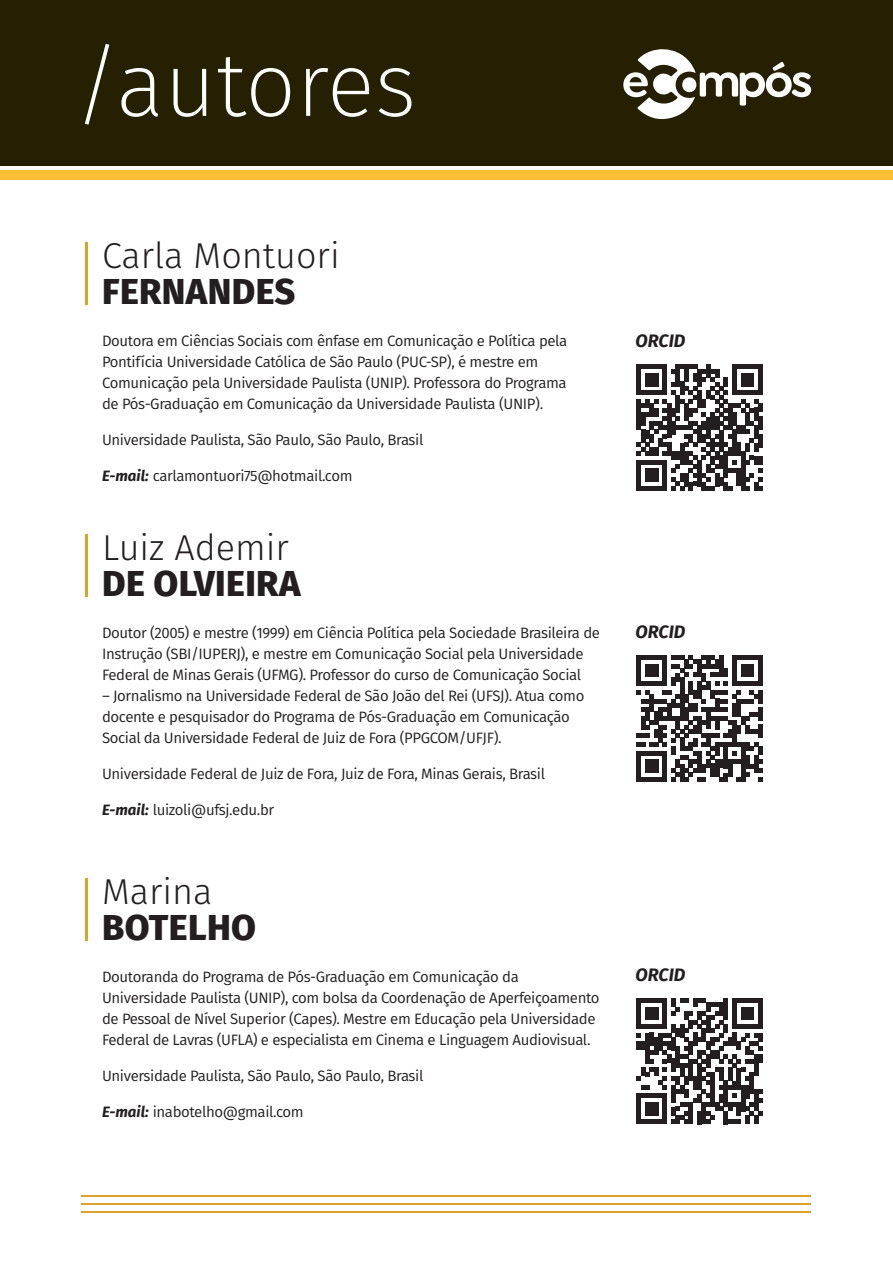
<style>
.page{position:relative;width:893px;height:1263px;background:#fff}
.page>*{position:absolute;margin:0;border:0;box-sizing:border-box;transform-origin:0 0}
.t1{font:200 90px "Fira Sans";color:#fff}
.t2{font:300 36px "Fira Sans";color:#231f20}
.t3{font:800 36px "Fira Sans";letter-spacing:.01em;color:#231f20}
.t4{font:italic 700 18px "Fira Sans";color:#231f20}
.t5{font:15px/21px "Fira Sans";letter-spacing:-.025em;color:#231f20}
.s1{font-weight:700;font-style:italic}
</style>
<div class="page">
<div style="left:0;top:0;width:893px;height:166px;background:#252002"></div>
<div style="left:0;top:170px;width:893px;height:10px;background:#ffc035"></div>
<hr style="left:85px;top:242px;width:2px;height:62px;background:#d9a42c">
<hr style="left:85px;top:534px;width:2px;height:63px;background:#d9a42c">
<hr style="left:85px;top:878px;width:2px;height:62px;background:#d9a42c">
<svg style="left:637px;top:364px;width:126px;height:126px"></svg>
<svg style="left:637px;top:655px;width:126px;height:126px"></svg>
<svg style="left:637px;top:998px;width:126px;height:126px"></svg>
<hr style="left:82px;top:1211px;width:729px;height:2px;background:#d9a42c">
<hr style="left:82px;top:1195px;width:729px;height:2px;background:#d9a42c">
<hr style="left:82px;top:1203px;width:729px;height:2px;background:#d9a42c">
<svg style="left:623px;top:49px;width:188px;height:70px"></svg>
<p class="t1" style="left:74px;top:21px;width:344px">/autores</p>
<p class="t2" style="left:102px;top:229px;width:239px">Carla Montuori</p>
<p class="t3" style="left:102px;top:260px;width:195px">FERNANDES</p>
<p class="t5" style="left:102px;top:329px;width:467px">Doutora em Ciências Sociais com ênfase em Comunicação e Política pela<br>Pontifícia Universidade Católica de São Paulo (PUC-SP), é mestre em<br>Comunicação pela Universidade Paulista (UNIP). Professora do Programa</p>
<p class="t5" style="left:102px;top:392px;width:443px">de Pós-Graduação em Comunicação da Universidade Paulista (UNIP).</p>
<p class="t5" style="left:102px;top:428px;width:323px">Universidade Paulista, São Paulo, São Paulo, Brasil</p>
<p class="t5" style="left:102px;top:464px;width:252px"><span class="s1">E-mail:</span> carlamontuori75@hotmail.com</p>
<p class="t2" style="left:102px;top:522px;width:188px">Luiz Ademir</p>
<p class="t3" style="left:102px;top:552px;width:200px">DE OLVIEIRA</p>
<p class="t5" style="left:102px;top:622px;width:499px">Doutor (2005) e mestre (1999) em Ciência Política pela Sociedade Brasileira de<br>Instrução (SBI/IUPERJ), e mestre em Comunicação Social pela Universidade<br>Federal de Minas Gerais (UFMG). Professor do curso de Comunicação Social</p>
<p class="t5" style="left:102px;top:685px;width:484px">– Jornalismo na Universidade Federal de São João del Rei (UFSJ). Atua como docente e pesquisador do Programa de Pós-Graduação em Comunicação<br>Social da Universidade Federal de Juiz de Fora (PPGCOM/UFJF).</p>
<p class="t5" style="left:102px;top:763px;width:445px">Universidade Federal de Juiz de Fora, Juiz de Fora, Minas Gerais, Brasil</p>
<p class="t5" style="left:102px;top:799px;width:174px"><span class="s1">E-mail:</span> luizoli@ufsj.edu.br</p>
<p class="t2" style="left:102px;top:865px;width:112px">Marina</p>
<p class="t3" style="left:102px;top:896px;width:155px">BOTELHO</p>
<p class="t5" style="left:102px;top:965px;width:499px">Doutoranda do Programa de Pós-Graduação em Comunicação da Universidade Paulista (UNIP), com bolsa da Coordenação de Aperfeiçoamento de Pessoal de Nível Superior (Capes). Mestre em Educação pela Universidade Federal de Lavras (UFLA) e especialista em Cinema e Linguagem Audiovisual.</p>
<p class="t5" style="left:102px;top:1064px;width:323px">Universidade Paulista, São Paulo, São Paulo, Brasil</p>
<p class="t5" style="left:102px;top:1100px;width:203px"><span class="s1">E-mail:</span> inabotelho@gmail.com</p>
<p class="t4" style="left:636px;top:326px;width:51px">ORCID</p>
<p class="t4" style="left:636px;top:617px;width:51px">ORCID</p>
<p class="t4" style="left:636px;top:960px;width:51px">ORCID</p>
</div>
